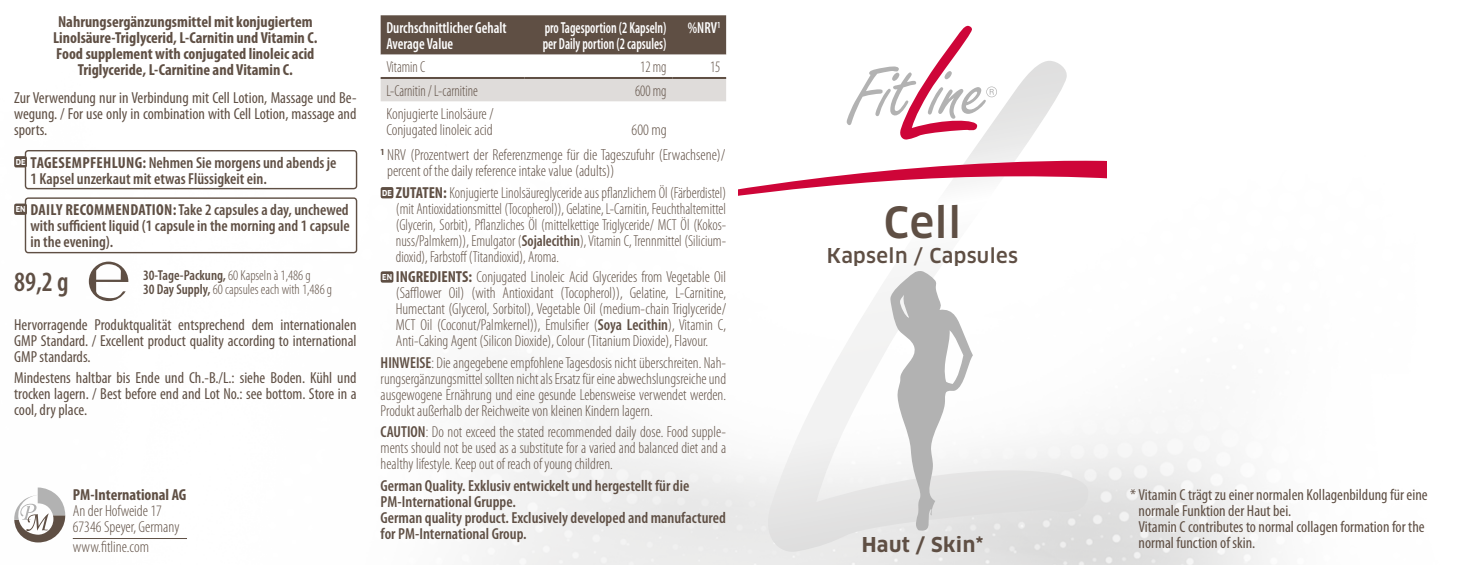
<style>
.page{position:relative;width:1475px;height:565px;background:#fff}
.page>*{position:absolute;margin:0;border:0;box-sizing:border-box;transform-origin:0 0}
.t1{font:500 42px "Clan Pro";color:#5f4f44}
.t2{font:600 condensed 28px "Myriad Pro";color:#5f4f44;scale:.96 1}
.t3{font:500 20px "Clan Pro";letter-spacing:.02em;color:#5f4f44}
.t4{font:700 20px "Clan Pro";letter-spacing:.02em;color:#5f4f44}
.t5{font:300 condensed 16px/16px "Myriad Pro";color:#5f4f44}
.t6{font:condensed 16px/16px "Myriad Pro";color:#5f4f44;text-align:justify}
.t7{font:600 condensed 16px/16px "Myriad Pro";color:#5f4f44}
.t8{font:300 condensed 16px/16px "Myriad Pro";color:#5f4f44;text-align:justify;scale:.94 1}
.t9{font:700 condensed 16px/16px "Myriad Pro";color:#5f4f44;text-align:center}
.t10{font:600 condensed 16px/16px "Myriad Pro";color:#fff;scale:.81 1}
.t11{font:600 condensed 16px/16px "Myriad Pro";color:#fff;scale:.9 1}
.t12{font:300 condensed 16px "Myriad Pro";color:#5f4f44;scale:.9 1}
.t13{font:300 condensed 14.4px "Myriad Pro";color:#5f4f44}
.t14{font:600 condensed 14.4px "Myriad Pro";color:#5f4f44}
.t15{font:700 8px "Clan Pro";color:#fff;scale:.9 1}
.s1{font-weight:700}
.s2{font-weight:300}
.s3{font-weight:600}
.s4{font-family:"Clan Pro";font-weight:700;font-stretch:normal;font-size:8px;color:#fff}
</style>
<div class="page">
<img style="left:14px;top:15px;width:1257px;height:550px">
<svg style="left:760px;top:61px;width:328px;height:494px"></svg>
<svg style="left:890px;top:270px;width:82px;height:263px"></svg>
<svg style="left:846px;top:26px;width:150px;height:114px"></svg>
<svg style="left:738px;top:161px;width:368px;height:42px"></svg>
<svg style="left:380px;top:15px;width:346px;height:126px"></svg>
<hr style="left:380px;top:77px;width:144px;height:2px;background:#5f4f44">
<hr style="left:524px;top:77px;width:148px;height:2px;background:#5f4f44">
<hr style="left:672px;top:77px;width:54px;height:2px;background:#5f4f44">
<div style="left:380px;top:187px;width:13px;height:11px;background:#5f4f44;border-radius:2px"></div>
<div style="left:380px;top:271px;width:13px;height:12px;background:#5f4f44;border-radius:2px"></div>
<div style="left:25px;top:150px;width:332px;height:39px;border:1px solid #5f4f44;border-radius:3px"></div>
<div style="left:14px;top:156px;width:13px;height:11px;background:#5f4f44;border-radius:2px"></div>
<div style="left:25px;top:197px;width:332px;height:56px;border:1px solid #5f4f44;border-radius:3px"></div>
<div style="left:14px;top:204px;width:13px;height:11px;background:#5f4f44;border-radius:2px"></div>
<svg style="left:89px;top:262px;width:39px;height:39px"></svg>
<svg style="left:14px;top:487px;width:51px;height:56px"></svg>
<hr style="left:73px;top:538px;width:114px;height:1px;background:#5f4f44">
<p class="t9" style="left:53px;top:14px;width:266px">Nahrungsergänzungsmittel mit konjugiertem Linolsäure-Triglycerid, L-Carnitin und Vitamin C.<br>Food supplement with conjugated linoleic acid Triglyceride, L-Carnitine and Vitamin C.</p>
<p class="t6" style="left:14px;top:89px;width:344px">Zur Verwendung nur in Verbindung mit Cell Lotion, Massage und Be&shy;wegung. / For use only in combination with Cell Lotion, massage and sports.</p>
<p class="t7" style="left:30px;top:154px;width:307px"><span class="s1">TAGESEMPFEHLUNG:</span> Nehmen Sie morgens und abends je<br>1 Kapsel unzerkaut mit etwas Flüssigkeit ein.</p>
<p class="t15" style="left:16px;top:157px;width:12px">DE</p>
<p class="t7" style="left:30px;top:201px;width:321px;text-align:justify"><span class="s1">DAILY RECOMMENDATION:</span> Take 2 capsules a day, unchewed with sufficient liquid (1 capsule in the morning and 1 capsule in the evening).</p>
<p class="t15" style="left:16px;top:205px;width:12px">EN</p>
<p class="t14" style="left:143px;top:266px;width:169px">30-Tage-Packung, <span class="s2">60 Kapseln à 1,486 g</span></p>
<h2 class="t2" style="left:14px;top:265px;width:58px">89,2 g</h2>
<p class="t13" style="left:143px;top:280px;width:191px"><span class="s3">30 Day Supply,</span> 60 capsules each with 1,486 g</p>
<p class="t6" style="left:14px;top:316px;width:344px">Hervorragende Produktqualität entsprechend dem internationalen GMP Standard. / Excellent product quality according to international GMP standards.</p>
<p class="t6" style="left:14px;top:370px;width:344px">Mindestens haltbar bis Ende und Ch.-B./L.: siehe Boden. Kühl und trocken lagern. / Best before end and Lot No.: see bottom. Store in a cool, dry place.</p>
<p class="t9" style="left:73px;top:486px;width:115px">PM-International AG</p>
<p class="t5" style="left:73px;top:502px;width:108px">An der Hofweide 17<br>67346 Speyer, Germany</p>
<p class="t5" style="left:73px;top:538px;width:78px">www.fitline.com</p>
<p class="t11" style="left:386px;top:19px;width:135px">Durchschnittlicher Gehalt<br>Average Value</p>
<p class="t10" style="left:542px;top:19px;width:154px">pro Tagesportion (2 Kapseln) per Daily portion (2 capsules)</p>
<p class="t11" style="left:687px;top:19px;width:38px">%NRV<sup>1</sup></p>
<p class="t12" style="left:386px;top:58px;width:45px">Vitamin C</p>
<p class="t12" style="left:640px;top:58px;width:31px">12 mg</p>
<p class="t12" style="left:710px;top:58px;width:13px">15</p>
<p class="t12" style="left:386px;top:81px;width:103px">L-Carnitin / L-carnitine</p>
<p class="t12" style="left:635px;top:81px;width:36px">600 mg</p>
<p class="t5" style="left:386px;top:106px;width:109px">Konjugierte Linolsäure /<br>Conjugated linoleic acid</p>
<p class="t5" style="left:380px;top:117px;width:346px;line-height:25px;text-indent:251px">600 mg<br><sup>1</sup> NRV (Prozentwert der Referenzmenge für die Tageszufuhr (Erwachsene)/</p>
<p class="t5" style="left:382px;top:160px;width:345px;line-height:21.6px;text-indent:5px">percent of the daily reference intake value (adults))<br><span class="s4">DE</span> <span class="s1">ZUTATEN:</span> Konjugierte Linolsäureglyceride aus pflanzlichem Öl (Färberdistel)</p>
<p class="t8" style="left:396px;top:200px;width:353px">(mit Antioxidationsmittel (Tocopherol)), Gelatine, L-Carnitin, Feuchthaltemittel (Glycerin, Sorbit), Pflanzliches Öl (mittelkettige Triglyceride/ MCT Öl (Kokos&shy;nuss/Palmkern)), Emulgator (<span class="s3">Sojalecithin</span>), Vitamin C, Trennmittel (Silicium&shy;dioxid), Farbstoff (Titandioxid), Aroma.</p>
<p class="t5" style="left:396px;top:269px;width:332px;text-align:justify;text-indent:-14px"><span class="s4">EN</span> <span class="s1">INGREDIENTS:</span> Conjugated Linoleic Acid Glycerides from Vegetable Oil (Safflower Oil) (with Antioxidant (Tocopherol)), Gelatine, L-Carnitine, Humectant (Glycerol, Sorbitol), Vegetable Oil (medium-chain Triglyceride/ MCT Oil (Coconut/Palmkernel)), Emulsifier (<span class="s3">Soya Lecithin</span>), Vitamin C, Anti-Caking Agent (Silicon Dioxide), Colour (Titanium Dioxide), Flavour.</p>
<p class="t5" style="left:380px;top:354px;width:347px;text-align:justify"><span class="s3">HINWEISE</span>: Die angegebene empfohlene Tagesdosis nicht überschreiten. Nah&shy;rungsergänzungsmittel sollten nicht als Ersatz für eine abwechslungsreiche und ausgewogene Ernährung und eine gesunde Lebensweise verwendet werden.<br>Produkt außerhalb der Reichweite von kleinen Kindern lagern.</p>
<p class="t5" style="left:380px;top:424px;width:347px;text-align:justify"><span class="s3">CAUTION</span>: Do not exceed the stated recommended daily dose. Food supple&shy;ments should not be used as a substitute for a varied and balanced diet and a healthy lifestyle. Keep out of reach of young children.</p>
<p class="t7" style="left:380px;top:477px;width:346px">German Quality. Exklusiv entwickelt und hergestellt für die PM-International Gruppe.<br>German quality product. Exclusively developed and manufactured for PM-International Group.</p>
<h1 class="t1" style="left:883px;top:198px;width:79px">Cell</h1>
<p class="t3" style="left:826px;top:244px;width:192px">Kapseln / Capsules</p>
<p class="t4" style="left:861px;top:533px;width:123px">Haut / Skin*</p>
<p class="t6" style="left:1138px;top:486px;width:290px;text-align:left;text-indent:-8px">* Vitamin C trägt zu einer normalen Kollagenbildung für eine normale Funktion der Haut bei.<br>Vitamin C contributes to normal collagen formation for the normal function of skin.</p>
</div>
